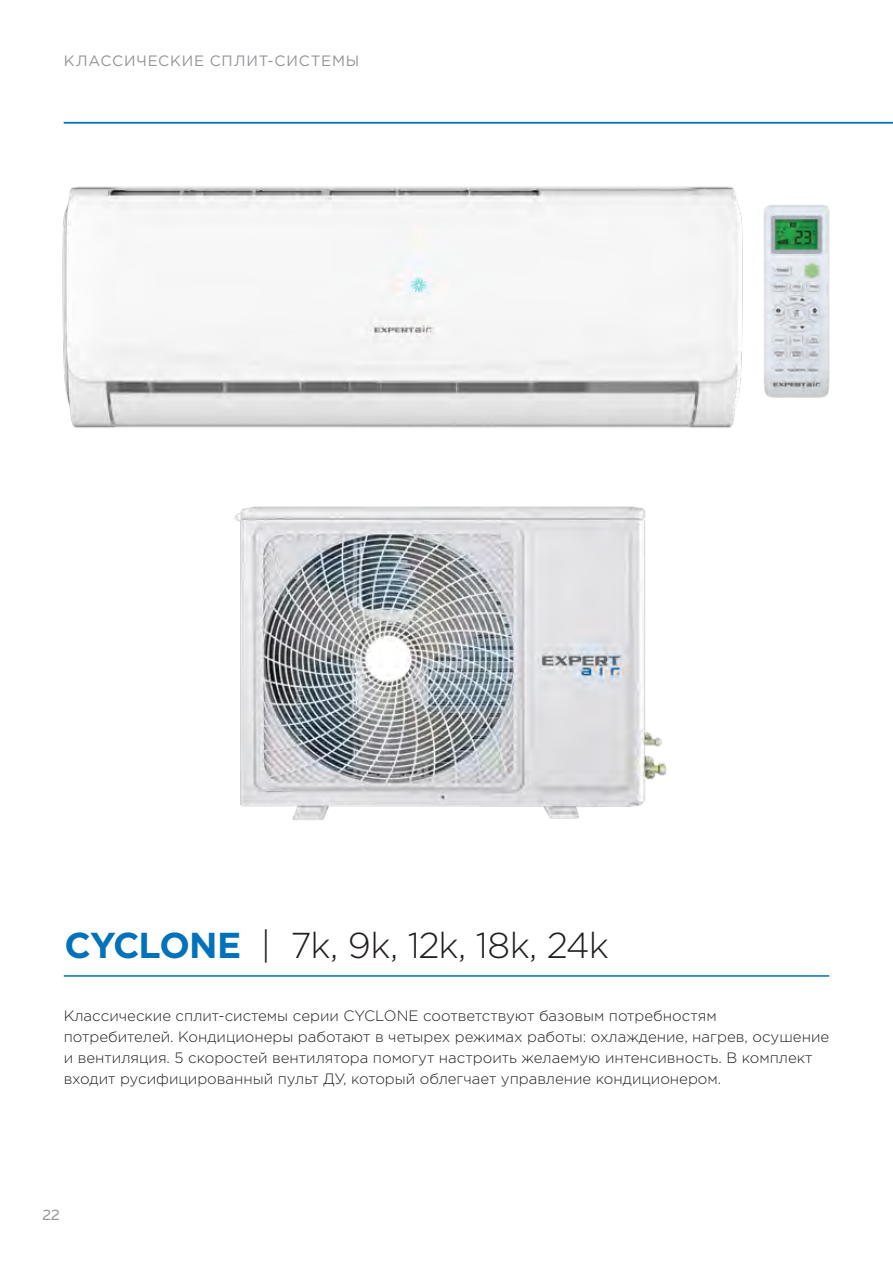
<style>
.page{position:relative;width:893px;height:1263px;background:#fff}
.page>*{position:absolute;margin:0;border:0;box-sizing:border-box;transform-origin:0 0}
.Основной{font:300 36px "Gotham Pro";letter-spacing:-.03em;color:#231f20}
.t1{font:300 15px/21px "Gotham Pro";color:#231f20}
.t2{font:15px "Gotham Pro";letter-spacing:.055em;color:#939598}
.t3{font:15px "Muller";color:#939598}
.s1{font-weight:700;color:#0072bc}
</style>
<div class="page">
<hr style="left:64px;top:122px;width:829px;height:1px;background:#0072bc">
<hr style="left:64px;top:975px;width:765px;height:2px;background:#0072bc">
<img style="left:234px;top:506px;width:433px;height:314px">
<img style="left:62px;top:186px;width:681px;height:242px">
<img style="left:763px;top:205px;width:67px;height:193px">
<p class="t2" style="left:64px;top:52px;width:297px">КЛАССИЧЕСКИЕ СПЛИТ-СИСТЕМЫ</p>
<p class="Основной" style="left:65px;top:926px;width:546px"><span class="s1">CYCLONE</span> | 7k, 9k, 12k, 18k, 24k</p>
<p class="t1" style="left:64px;top:1006px;width:767px">Классические сплит-системы серии CYCLONE соответствуют базовым потребностям потребителей. Кондиционеры работают в четырех режимах работы: охлаждение, нагрев, осушение и вентиляция. 5 скоростей вентилятора помогут настроить желаемую интенсивность. В комплект входит русифицированный пульт ДУ, который облегчает управление кондиционером.</p>
<p class="t3" style="left:43px;top:1206px;width:19px">22</p>
</div>
